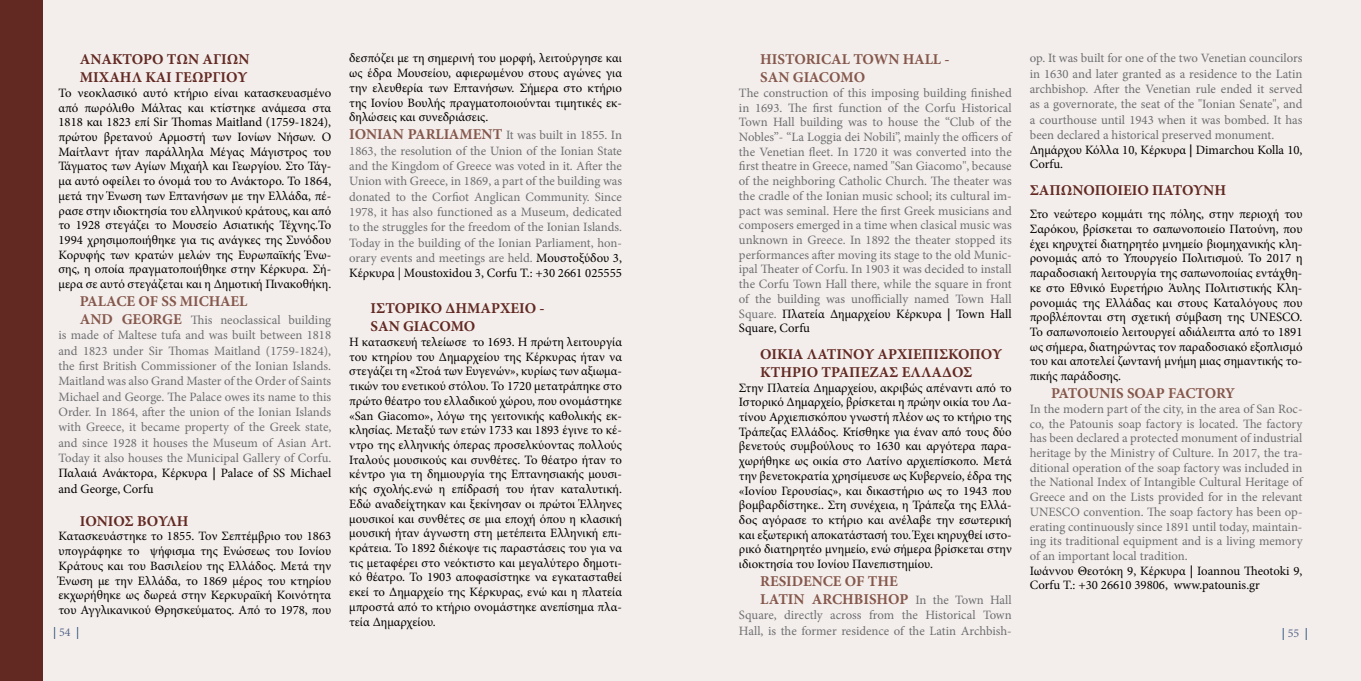
<style>
.page{position:relative;width:1361px;height:681px;background:#fff}
.page>*{position:absolute;margin:0;border:0;box-sizing:border-box;transform-origin:0 0}
.t1{font:700 15px/18px "Minion Pro";color:#622822}
.t2{font:700 15px/18px "Minion Pro";color:#85574c}
.t3{font:12.75px/14.7px "Minion Pro";color:#000;text-align:justify}
.t4{font:12.75px/14.7px "Minion Pro";color:#6d6e71;text-align:justify}
.t5{font:12px "Minion Pro";color:#133f6d}
.s1{font-weight:700;font-size:15px;color:#85574c}
.s2{color:#000}
.s3{font-weight:700;color:#000}
.s4{font-weight:400;font-size:12.75px;color:#6d6e71}
.s5{color:#56658a}
</style>
<div class="page">
<div style="left:0;top:0;width:702px;height:680px;background:#f3eeeb"></div>
<div style="left:0;top:0;width:43px;height:680px;background:#622822"></div>
<div style="left:659px;top:0;width:702px;height:680px;background:#f3eeeb"></div>
<p class="t3" style="left:349px;top:51px;width:274px">δεσπόζει με τη σημερινή του μορφή, λειτούργησε και ως έδρα Μουσείου, αφιερωμένου στους αγώνες για την ελευθερία των Επτανήσων. Σήμερα στο κτήριο της Ιονίου Βουλής πραγματοποιούνται τιμητικές εκ&shy;δηλώσεις και συνεδριάσεις.</p>
<p class="t4" style="left:349px;top:128px;width:274px;line-height:15.3px"><span class="s1">IONIAN PARLIAMENT</span> It was built in 1855. In 1863, the resolution of the Union of the Ionian State and the Kingdom of Greece was voted in it. After the Union with Greece, in 1869, a part of the building was donated to the Corfiot Anglican Community. Since 1978, it has also functioned as a Museum, dedicated to the struggles for the freedom of the Ionian Islands.<br>Today in the building of the Ionian Parliament, hon&shy;orary events and meetings are held. <span class="s2">Μουστοξύδου 3, Κέρκυρα | Moustoxidou 3, Corfu Τ.: +30 2661 025555</span></p>
<p class="t1" style="left:370px;top:299px;width:176px">ΙΣΤΟΡΙΚΟ ΔΗΜΑΡΧΕΙΟ -<br>SAN GIACOMO</p>
<p class="t3" style="left:349px;top:334px;width:274px">Η κατασκευή τελείωσε το 1693. Η πρώτη λειτουργία του κτηρίου του Δημαρχείου της Κέρκυρας ήταν να στεγάζει τη «Στοά των Ευγενών», κυρίως των αξιωμα&shy;τικών του ενετικού στόλου. Το 1720 μετατράπηκε στο πρώτο θέατρο του ελλαδικού χώρου, που ονομάστηκε «San Giacomo», λόγω της γειτονικής καθολικής εκ&shy;κλησίας. Μεταξύ των ετών 1733 και 1893 έγινε το κέ&shy;ντρο της ελληνικής όπερας προσελκύοντας πολλούς Ιταλούς μουσικούς και συνθέτες. Το θέατρο ήταν το κέντρο για τη δημιουργία της Επτανησιακής μουσι&shy;κής σχολής.ενώ η επίδρασή του ήταν καταλυτική.<br>Εδώ αναδείχτηκαν και ξεκίνησαν οι πρώτοι Έλληνες μουσικοί και συνθέτες σε μια εποχή όπου η κλασική μουσική ήταν άγνωστη στη μετέπειτα Ελληνική επι&shy;κράτεια. Το 1892 διέκοψε τις παραστάσεις του για να τις μεταφέρει στο νεόκτιστο και μεγαλύτερο δημοτι&shy;κό θέατρο. Το 1903 αποφασίστηκε να εγκατασταθεί εκεί το Δημαρχείο της Κέρκυρας, ενώ και η πλατεία μπροστά από το κτήριο ονομάστηκε ανεπίσημα πλα&shy;τεία Δημαρχείου.</p>
<p class="t4" style="left:1029px;top:51px;width:274px;line-height:15.1px;text-align:left">op. It was built for one of the two Venetian councilors in 1630 and later granted as a residence to the Latin archbishop. After the Venetian rule ended it served as a governorate, the seat of the "Ionian Senate", and a courthouse until 1943 when it was bombed. It has been declared a historical preserved monument.<br><span class="s2">Δημάρχου Κόλλα 10, Κέρκυρα</span> <span class="s3">|</span> <span class="s2">Dimarchou Kolla 10, Corfu.</span></p>
<p class="t1" style="left:1029px;top:181px;width:198px">ΣΑΠΩΝΟΠΟΙΕΙΟ ΠΑΤΟΥΝΗ</p>
<p class="t3" style="left:1029px;top:207px;width:274px">Στο νεώτερο κομμάτι της πόλης, στην περιοχή του Σαρόκου, βρίσκεται το σαπωνοποιείο Πατούνη, που έχει κηρυχτεί διατηρητέο μνημείο βιομηχανικής κλη&shy;ρονομιάς από το Υπουργείο Πολιτισμού. Το 2017 η παραδοσιακή λειτουργία της σαπωνοποιίας εντάχθη&shy;κε στο Εθνικό Ευρετήριο Άυλης Πολιτιστικής Κλη&shy;ρονομιάς της Ελλάδας και στους Καταλόγους που προβλέπονται στη σχετική σύμβαση της UNESCO.<br>Το σαπωνοποιείο λειτουργεί αδιάλειπτα από το 1891 ως σήμερα, διατηρώντας τον παραδοσιακό εξοπλισμό του και αποτελεί ζωντανή μνήμη μιας σημαντικής το&shy;πικής παράδοσης.</p>
<p class="t2" style="left:1051px;top:384px;width:186px">PATOUNIS SOAP FACTORY</p>
<p class="t4" style="left:1029px;top:401px;width:274px;text-align:left">In the modern part of the city, in the area of San Roc&shy;co, the Patounis soap factory is located. The factory has been declared a protected monument of industrial heritage by the Ministry of Culture. In 2017, the tra&shy;ditional operation of the soap factory was included in the National Index of Intangible Cultural Heritage of Greece and on the Lists provided for in the relevant UNESCO convention. The soap factory has been op&shy;erating continuously since 1891 until today, maintain&shy;ing its traditional equipment and is a living memory of an important local tradition.<br><span class="s2">Ιωάννου Θεοτόκη 9, Κέρκυρα</span> <span class="s3">|</span> <span class="s2">Ioannou Theotoki 9, Corfu T.: +30 26610 39806, www.patounis.gr</span></p>
<p class="t1" style="left:80px;top:50px;width:171px">ΑΝAΚΤΟΡΟ ΤΩΝ ΑΓIΩΝ<br>ΜΙΧΑHΛ ΚΑΙ ΓΕΩΡΓIΟΥ</p>
<p class="t3" style="left:58px;top:85px;width:274px">Το νεοκλασικό αυτό κτήριο είναι κατασκευασμένο από πωρόλιθο Μάλτας και κτίστηκε ανάμεσα στα 1818 και 1823 επί Sir Thomas Maitland (1759-1824), πρώτου βρετανού Αρμοστή των Ιονίων Νήσων. Ο Μαίτλαντ ήταν παράλληλα Μέγας Μάγιστρος του Τάγματος των Αγίων Μιχαήλ και Γεωργίου. Στο Τάγ&shy;μα αυτό οφείλει το όνομά του το Ανάκτορο. Το 1864, μετά την Ένωση των Επτανήσων με την Ελλάδα, πέ&shy;ρασε στην ιδιοκτησία του ελληνικού κράτους, και από το 1928 στεγάζει το Μουσείο Ασιατικής Τέχνης.To 1994 χρησιμοποιήθηκε για τις ανάγκες της Συνόδου Κορυφής των κρατών μελών της Ευρωπαϊκής Ένω&shy;σης, η οποία πραγματοποιήθηκε στην Κέρκυρα. Σή&shy;μερα σε αυτό στεγάζεται και η Δημοτική Πινακοθήκη.</p>
<p class="t2" style="left:80px;top:292px;width:169px">PALACE OF SS MICHAEL</p>
<p class="t4" style="left:58px;top:312px;width:274px;line-height:15.3px;text-indent:21px"><span class="s1">AND GEORGE</span> This neoclassical building is made of Maltese tufa and was built between 1818 and 1823 under Sir Thomas Maitland (1759-1824), the first British Commissioner of the Ionian Islands.<br>Maitland was also Grand Master of the Order of Saints Michael and George. The Palace owes its name to this Order. In 1864, after the union of the Ionian Islands with Greece, it became property of the Greek state, and since 1928 it houses the Museum of Asian Art.<br>Today it also houses the Municipal Gallery of Corfu.<br><span class="s2">Παλαιά Ανάκτορα, Κέρκυρα</span> <span class="s3">|</span> <span class="s2">Palace of SS Michael and George, Corfu</span></p>
<p class="t1" style="left:80px;top:511px;width:110px">ΙΟΝΙΟΣ ΒΟΥΛΗ</p>
<p class="t3" style="left:58px;top:528px;width:274px">Κατασκευάστηκε το 1855. Τον Σεπτέμβριο του 1863 υπογράφηκε το ψήφισμα της Ενώσεως του Ιονίου Κράτους και του Βασιλείου της Ελλάδος. Μετά την Ένωση με την Ελλάδα, το 1869 μέρος του κτηρίου εκχωρήθηκε ως δωρεά στην Κερκυραϊκή Κοινότητα του Αγγλικανικού Θρησκεύματος. Από το 1978, που</p>
<p class="t2" style="left:760px;top:50px;width:191px">HISTORICAL TOWN HALL -<br>SAN GIACOMO</p>
<p class="t4" style="left:739px;top:85px;width:274px">The construction of this imposing building finished in 1693. The first function of the Corfu Historical Town Hall building was to house the “Club of the Nobles”- “La Loggia dei Nobili”, mainly the officers of the Venetian fleet. In 1720 it was converted into the first theatre in Greece, named "San Giacomo", because of the neighboring Catholic Church. The theater was the cradle of the Ionian music school; its cultural im&shy;pact was seminal. Here the first Greek musicians and composers emerged in a time when clasical music was unknown in Greece. In 1892 the theater stopped its performances after moving its stage to the old Munic&shy;ipal Theater of Corfu. In 1903 it was decided to install the Corfu Town Hall there, while the square in front of the building was unofficially named Town Hall Square. <span class="s2">Πλατεία Δημαρχείου Κέρκυρα</span> <span class="s3">|</span> <span class="s2">Town Hall Square, Corfu</span></p>
<p class="t1" style="left:760px;top:344px;width:243px">ΟΙΚΙΑ ΛΑΤΙΝΟΥ ΑΡΧΙΕΠΙΣΚΟΠΟΥ<br>ΚΤΗΡΙΟ ΤΡΑΠΕΖΑΣ ΕΛΛΑΔΟΣ</p>
<p class="t3" style="left:739px;top:380px;width:274px">Στην Πλατεία Δημαρχείου, ακριβώς απέναντι από το Ιστορικό Δημαρχείο, βρίσκεται η πρώην οικία του Λα&shy;τίνου Αρχιεπισκόπου γνωστή πλέον ως το κτήριο της Τράπεζας Ελλάδος. Κτίσθηκε για έναν από τους δύο βενετούς συμβούλους το 1630 και αργότερα παρα&shy;χωρήθηκε ως οικία στο Λατίνο αρχιεπίσκοπο. Μετά την βενετοκρατία χρησίμευσε ως Κυβερνείο, έδρα της «Ιονίου Γερουσίας», και δικαστήριο ως το 1943 που βομβαρδίστηκε.. Στη συνέχεια, η Τράπεζα της Ελλά&shy;δος αγόρασε το κτήριο και ανέλαβε την εσωτερική και εξωτερική αποκατάστασή του. Έχει κηρυχθεί ιστο&shy;ρικό διατηρητέο μνημείο, ενώ σήμερα βρίσκεται στην ιδιοκτησία του Ιονίου Πανεπιστημίου.</p>
<p class="t2" style="left:760px;top:572px;width:253px">RESIDENCE OF THE<br>LATIN ARCHBISHOP <span class="s4">In the Town Hall</span></p>
<p class="t4" style="left:739px;top:607px;width:274px;line-height:15.3px">Square, directly across from the Historical Town<br>Hall, is the former residence of the Latin Archbish-</p>
<p class="t5" style="left:53px;top:624px;width:28px">| <span class="s5">54</span> |</p>
<p class="t5" style="left:1281px;top:624px;width:28px">| <span class="s5">55</span> |</p>
</div>
